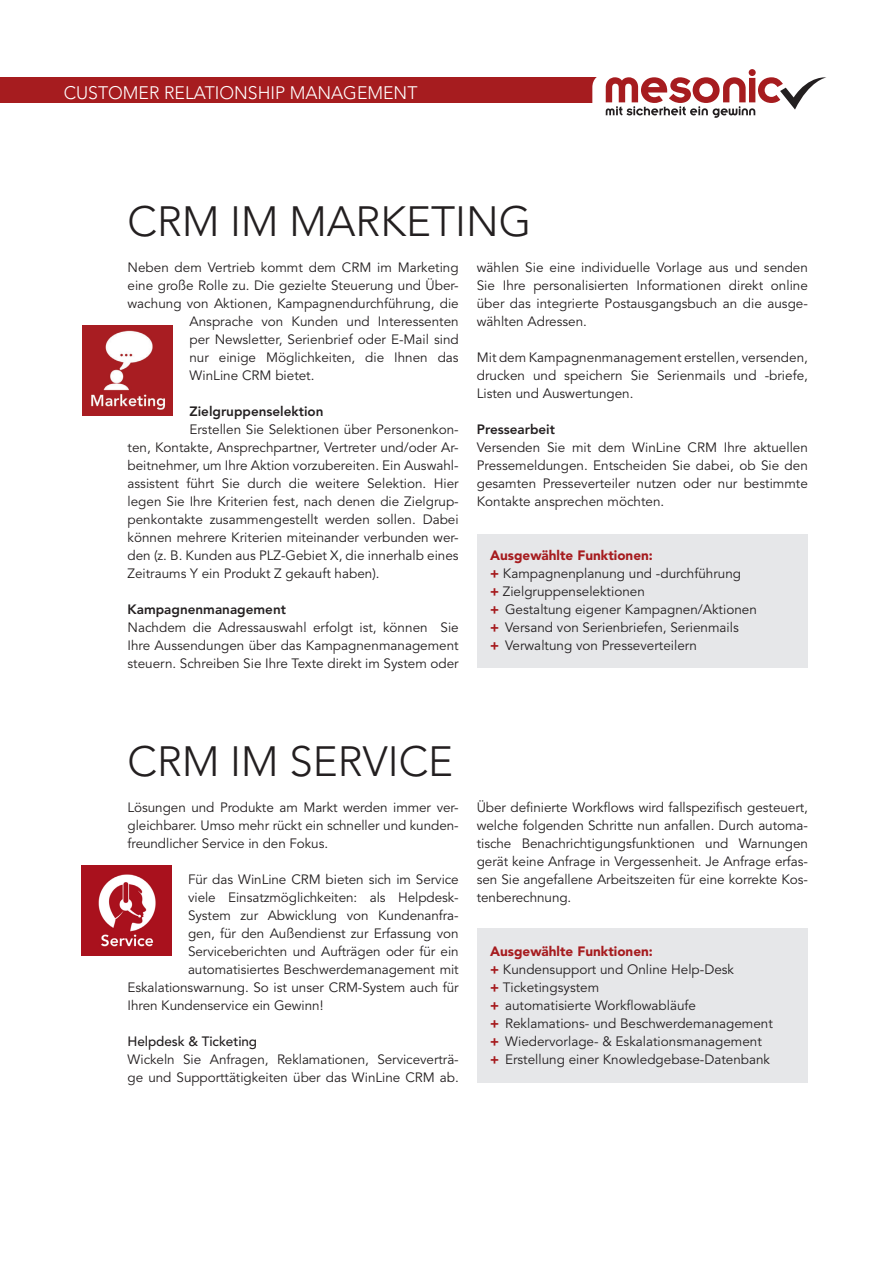
<style>
.page{position:relative;width:893px;height:1263px;background:#fff}
.page>*{position:absolute;margin:0;border:0;box-sizing:border-box;transform-origin:0 0}
.t1{font:300 42px "Avenir LT Pro";color:#231f20}
.t2{font:300 18px "Avenir LT Pro";color:#fff}
.t3{font:13.5px/18px "Avenir LT Pro";color:#231f20;text-align:justify}
.t4{font:800 13.5px "Avenir LT Pro";color:#231f20}
.t5{font:500 13.5px "Avenir LT Pro";letter-spacing:-.005em;color:#231f20}
.s1{font-weight:900;color:#a61c1f}
</style>
<div class="page">
<div style="left:0;top:77px;width:598px;height:26px;background:#a61c1f"></div>
<svg style="left:592px;top:69px;width:234px;height:49px"></svg>
<img style="left:81px;top:865px;width:90px;height:90px">
<div style="left:477px;top:534px;width:331px;height:134px;background:#e6e7e9"></div>
<div style="left:477px;top:928px;width:331px;height:154px;background:#e6e7e9"></div>
<img style="left:83px;top:326px;width:89px;height:90px">
<p class="t2" style="left:64px;top:82px;width:355px">CUSTOMER RELATIONSHIP MANAGEMENT</p>
<p class="t1" style="left:128px;top:196px;width:405px">CRM IM MARKETING</p>
<p class="t3" style="left:128px;top:258px;width:333px">Neben dem Vertrieb kommt dem CRM im Marketing</p>
<p class="t3" style="left:128px;top:276px;width:333px">eine große Rolle zu. Die gezielte Steuerung und Über-</p>
<p class="t3" style="left:128px;top:294px;width:333px">wachung von Aktionen, Kampagnendurchführung, die</p>
<p class="t3" style="left:189px;top:312px;width:271px">Ansprache von Kunden und Interessenten</p>
<p class="t3" style="left:189px;top:330px;width:271px">per Newsletter, Serienbrief oder E-Mail sind</p>
<p class="t3" style="left:189px;top:348px;width:271px">nur einige Möglichkeiten, die Ihnen das</p>
<p class="t3" style="left:189px;top:366px;width:127px">WinLine CRM bietet.</p>
<p class="t4" style="left:189px;top:403px;width:136px">Zielgruppenselektion</p>
<p class="t3" style="left:128px;top:420px;width:333px;text-indent:62px">Erstellen Sie Selektionen über Personenkon&shy;ten, Kontakte, Ansprechpartner, Vertreter und/oder Ar&shy;beitnehmer, um Ihre Aktion vorzubereiten. Ein Auswahl&shy;assistent führt Sie durch die weitere Selektion. Hier legen Sie Ihre Kriterien fest, nach denen die Zielgrup&shy;penkontakte zusammengestellt werden sollen. Dabei können mehrere Kriterien miteinander verbunden wer&shy;den (z. B. Kunden aus PLZ-Gebiet X, die innerhalb eines Zeitraums Y ein Produkt Z gekauft haben).</p>
<p class="t4" style="left:128px;top:601px;width:160px">Kampagnenmanagement</p>
<p class="t3" style="left:128px;top:618px;width:333px">Nachdem die Adressauswahl erfolgt ist, können Sie Ihre Aussendungen über das Kampagnenmanagement steuern. Schreiben Sie Ihre Texte direkt im System oder</p>
<p class="t3" style="left:477px;top:258px;width:333px">wählen Sie eine individuelle Vorlage aus und senden Sie Ihre personalisierten Informationen direkt online über das integrierte Postausgangsbuch an die ausge&shy;wählten Adressen.</p>
<p class="t3" style="left:477px;top:348px;width:333px">Mit dem Kampagnenmanagement erstellen, versenden, drucken und speichern Sie Serienmails und -briefe, Listen und Auswertungen.</p>
<p class="t4" style="left:477px;top:421px;width:80px">Pressearbeit</p>
<p class="t3" style="left:477px;top:438px;width:333px">Versenden Sie mit dem WinLine CRM Ihre aktuellen Pressemeldungen. Entscheiden Sie dabei, ob Sie den gesamten Presseverteiler nutzen oder nur bestimmte Kontakte ansprechen möchten.</p>
<p class="t3" style="left:490px;top:546px;width:253px"><span class="s1">Ausgewählte Funktionen:<br>+</span> Kampagnenplanung und -durchführung</p>
<p class="t3" style="left:490px;top:582px;width:156px"><span class="s1">+</span> Zielgruppenselektionen</p>
<p class="t3" style="left:490px;top:600px;width:268px"><span class="s1">+</span> Gestaltung eigener Kampagnen/Aktionen <span class="s1">+</span> Versand von Serienbriefen, Serienmails</p>
<p class="t3" style="left:490px;top:636px;width:208px"><span class="s1">+</span> Verwaltung von Presseverteilern</p>
<p class="t1" style="left:128px;top:737px;width:327px">CRM IM SERVICE</p>
<p class="t3" style="left:128px;top:798px;width:333px">Lösungen und Produkte am Markt werden immer ver&shy;gleichbarer. Umso mehr rückt ein schneller und kunden&shy;freundlicher Service in den Fokus.</p>
<p class="t3" style="left:188px;top:870px;width:272px">Für das WinLine CRM bieten sich im Service</p>
<p class="t3" style="left:188px;top:888px;width:272px">viele Einsatzmöglichkeiten: als Helpdesk-</p>
<p class="t3" style="left:188px;top:906px;width:272px">System zur Abwicklung von Kundenanfra-</p>
<p class="t3" style="left:188px;top:924px;width:272px">gen, für den Außendienst zur Erfassung von</p>
<p class="t3" style="left:188px;top:942px;width:272px">Serviceberichten und Aufträgen oder für ein</p>
<p class="t3" style="left:188px;top:960px;width:272px">automatisiertes Beschwerdemanagement mit</p>
<p class="t3" style="left:128px;top:978px;width:333px">Eskalationswarnung. So ist unser CRM-System auch für</p>
<p class="t3" style="left:128px;top:996px;width:197px">Ihren Kundenservice ein Gewinn!</p>
<p class="t5" style="left:128px;top:1033px;width:131px">Helpdesk &amp; Ticketing</p>
<p class="t3" style="left:128px;top:1050px;width:333px">Wickeln Sie Anfragen, Reklamationen, Serviceverträ&shy;ge und Supporttätigkeiten über das WinLine CRM ab.</p>
<p class="t3" style="left:477px;top:798px;width:333px">Über definierte Workflows wird fallspezifisch gesteuert, welche folgenden Schritte nun anfallen. Durch automa&shy;tische Benachrichtigungsfunktionen und Warnungen gerät keine Anfrage in Vergessenheit. Je Anfrage erfas&shy;sen Sie angefallene Arbeitszeiten für eine korrekte Kos&shy;tenberechnung.</p>
<p class="t3" style="left:490px;top:942px;width:246px"><span class="s1">Ausgewählte Funktionen:<br>+</span> Kundensupport und Online Help-Desk</p>
<p class="t3" style="left:490px;top:978px;width:111px"><span class="s1">+</span> Ticketingsystem</p>
<p class="t3" style="left:490px;top:996px;width:207px"><span class="s1">+</span> automatisierte Workflowabläufe</p>
<p class="t3" style="left:490px;top:1014px;width:284px"><span class="s1">+</span> Reklamations- und Beschwerdemanagement</p>
<p class="t3" style="left:490px;top:1032px;width:273px"><span class="s1">+</span> Wiedervorlage- &amp; Eskalationsmanagement</p>
<p class="t3" style="left:490px;top:1050px;width:282px"><span class="s1">+</span> Erstellung einer Knowledgebase-Datenbank</p>
</div>
